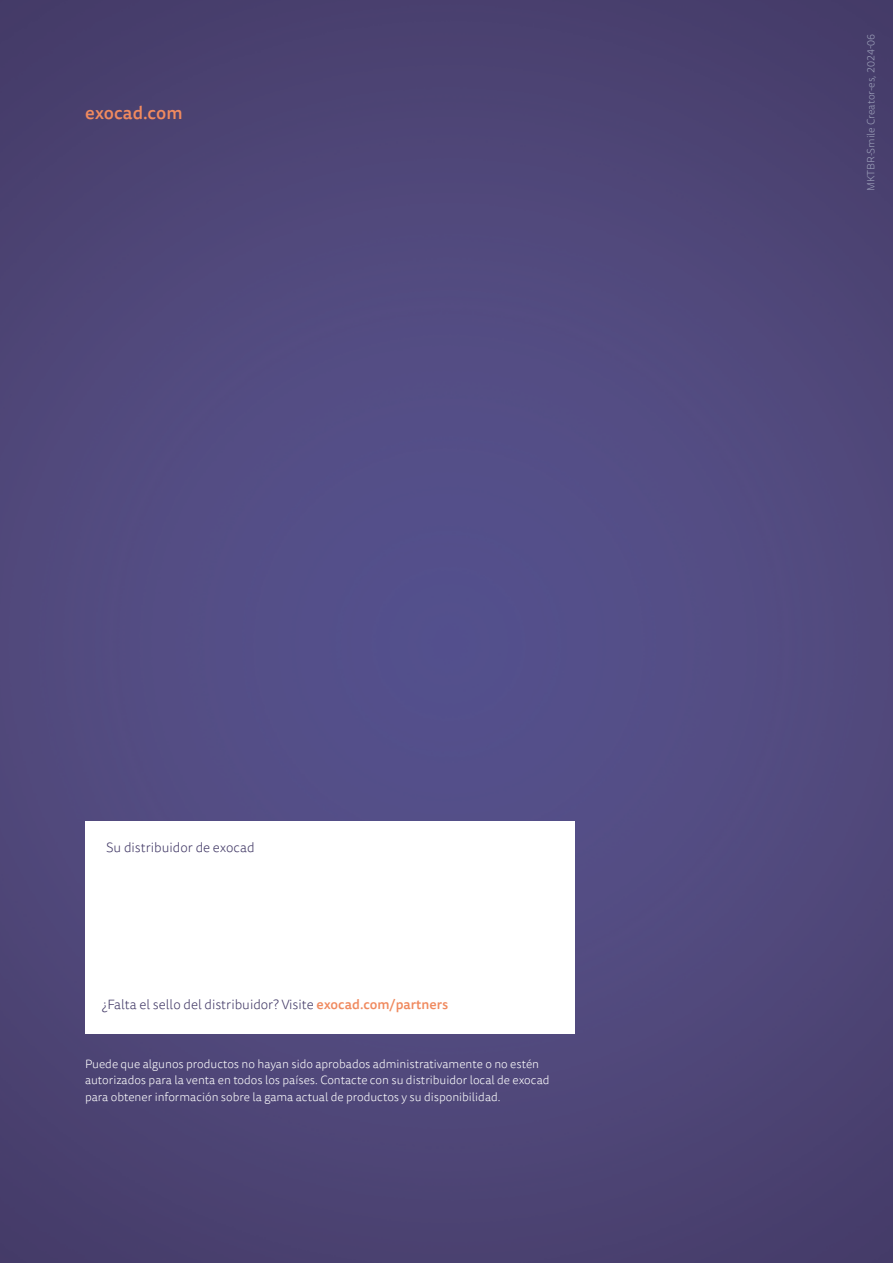
<style>
.page{position:relative;width:893px;height:1263px;background:#fff}
.page>*{position:absolute;margin:0;border:0;box-sizing:border-box;transform-origin:0 0}
.t1{font:500 18px "Tisa Sans Pro";color:#f08a5f}
.t2{font:300 13.5px "Tisa Sans Pro";color:#433a67}
.t3{font:300 12px/16.5px "Tisa Sans Pro";color:#fff}
.t4{font:300 10.5px "Tisa Sans Pro";color:#9ca0b9}
.s1{font-weight:500;color:#f08a5f}
</style>
<div class="page">
<img style="left:0;top:0;width:893px;height:1263px">
<div style="left:85px;top:821px;width:489px;height:212px;background:#fff"></div>
<h1 class="t1" style="left:85px;top:101px;width:99px">exocad.com</h1>
<p class="t2" style="left:106px;top:838px;width:150px">Su distribuidor de exocad</p>
<p class="t2" style="left:102px;top:996px;width:348px">¿Falta el sello del distribuidor? Visite <span class="s1">exocad.com/partners</span></p>
<p class="t3" style="left:85px;top:1055px;width:466px">Puede que algunos productos no hayan sido aprobados administrativamente o no estén autorizados para la venta en todos los países. Contacte con su distribuidor local de exocad para obtener información sobre la gama actual de productos y su disponibilidad.</p>
<p class="t4" style="left:864px;top:191px;width:159px;rotate:-90deg">MKTBR-Smile Creator-es, 2024-06</p>
</div>
